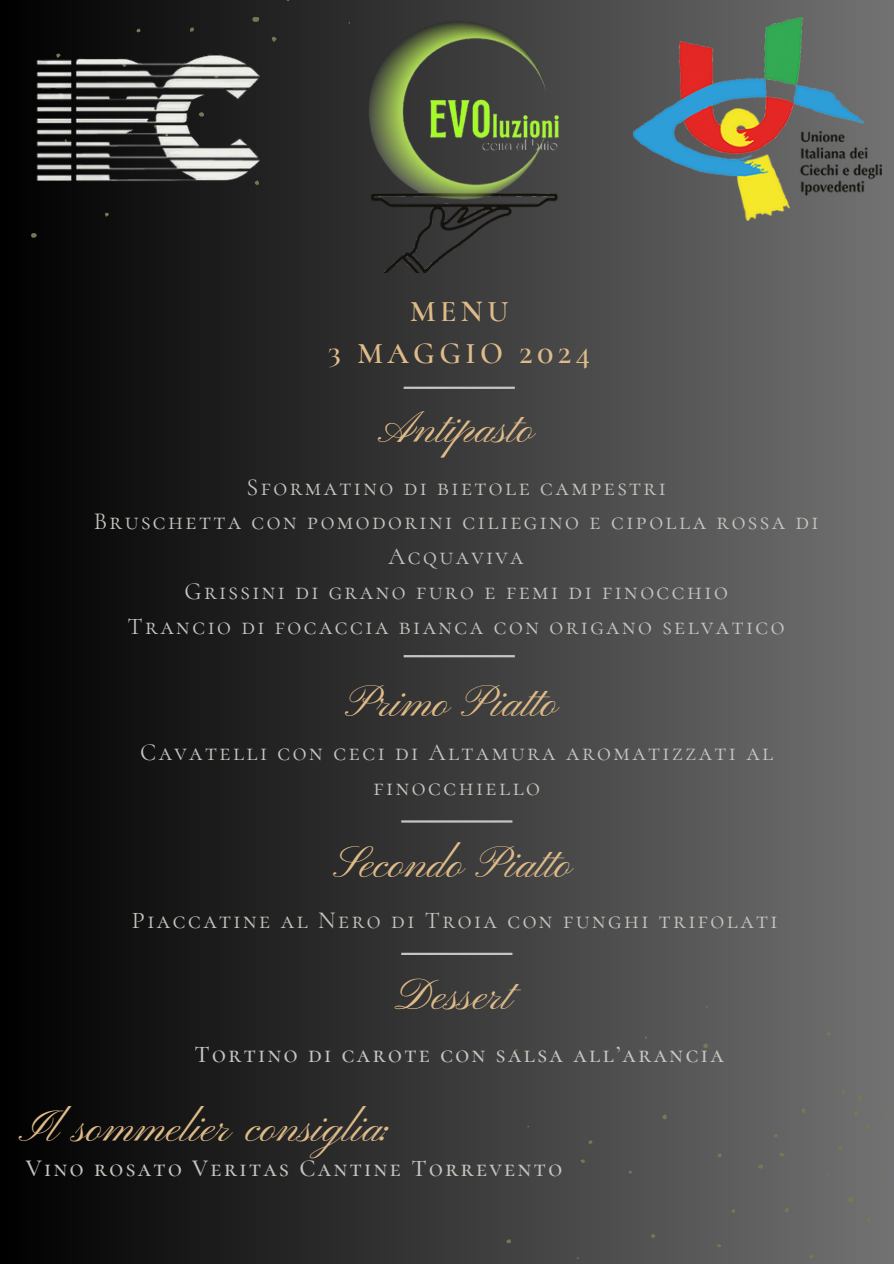
<style>
.page{position:relative;width:894px;height:1264px;background:#fff}
.page>*{position:absolute;margin:0;border:0;box-sizing:border-box;transform-origin:0 0}
.t1{font:45px "Pinyon Script";color:#dfbb89}
.t2{font:600 30px/41.7px "Cormorant SC";letter-spacing:.15em;color:#dfbb89;text-align:center}
.t3{font:24px/34.8px "Cormorant SC";letter-spacing:.1em;color:#c6c5bf;text-align:center}
.t4{font:500 24px "Cormorant SC";letter-spacing:.1em;color:#c6c5bf}
</style>
<div class="page">
<div style="left:0;top:0;width:893px;height:1263px;background:linear-gradient(to right,#000,#727272)"></div>
<svg style="left:0;top:0;width:391px;height:325px;background:#191919"></svg>
<svg style="left:407px;top:935px;width:486px;height:328px;background:#525252"></svg>
<hr style="left:403px;top:655px;width:111px;height:2px;background:#c6c5bf">
<hr style="left:401px;top:820px;width:111px;height:2px;background:#c6c5bf">
<hr style="left:403px;top:386px;width:111px;height:3px;background:#c6c5bf">
<img style="left:348px;top:18px;width:222px;height:254px">
<hr style="left:401px;top:952px;width:111px;height:3px;background:#c6c5bf">
<img style="left:633px;top:18px;width:248px;height:202px">
<img style="left:0;top:42px;width:269px;height:147px">
<h2 class="t2" style="left:328px;top:291px;width:264px">MENU<br>3 MAGGIO 2024</h2>
<p class="t1" style="left:382px;top:403px;width:154px">Antipasto</p>
<p class="t3" style="left:246px;top:469px;width:420px">Sformatino di bietole campestri</p>
<p class="t3" style="left:94px;top:504px;width:726px">Bruschetta con pomodorini ciliegino e cipolla rossa di<br>Acquaviva</p>
<h1 class="t3" style="left:184px;top:574px;width:544px">Grissini di grano furo e femi di finocchio</h1>
<p class="t3" style="left:128px;top:609px;width:658px">Trancio di focaccia bianca con origano selvatico</p>
<p class="t1" style="left:350px;top:677px;width:210px">Primo Piatto</p>
<h1 class="t3" style="left:140px;top:735px;width:634px">Cavatelli con ceci di Altamura aromatizzati al finocchiello</h1>
<p class="t1" style="left:336px;top:837px;width:239px">Secondo Piatto</p>
<p class="t3" style="left:132px;top:902px;width:647px">Piaccatine al Nero di Troia con funghi trifolati</p>
<h1 class="t1" style="left:395px;top:970px;width:120px">Dessert</h1>
<p class="t4" style="left:194px;top:1039px;width:530px">Tortino di carote con salsa all’arancia</p>
<h1 class="t1" style="left:26px;top:1101px;width:376px">Il sommelier consiglia:</h1>
<h3 class="t4" style="left:26px;top:1154px;width:537px">Vino rosato Veritas Cantine Torrevento</h3>
</div>
